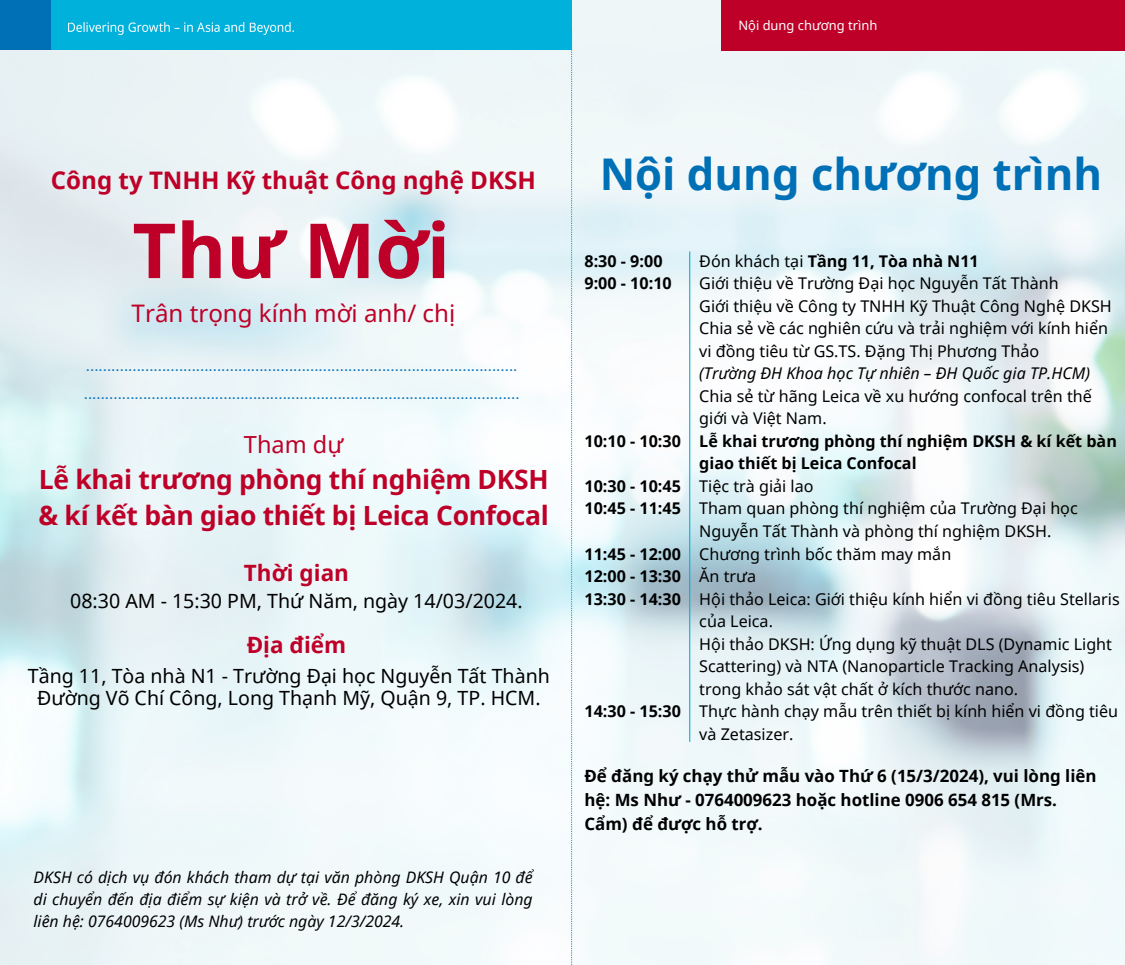
<style>
.page{position:relative;width:1125px;height:965px;background:#fff}
.page>*{position:absolute;margin:0;border:0;box-sizing:border-box;transform-origin:0 0}
.t1{font:700 75.97px "Noto Sans";color:#be0028}
.t2{font:700 43.65px "Noto Sans";color:#0070b6}
.t3{font:700 26.47px/36.8px "Noto Sans";letter-spacing:-.01em;color:#be0028}
.t4{font:700 24.15px "Noto Sans";color:#be0028}
.t5{font:24.15px "Noto Sans";color:#be0028}
.t6{font:23.55px "Noto Sans";color:#be0028}
.t7{font:700 22.42px "Noto Sans";color:#be0028}
.t8{font:19.58px/21.4px "Noto Sans";color:#000;text-align:center}
.t9{font:700 16.88px/23.6px "Noto Sans";color:#000}
.t10{font:16.12px/22.5px "Noto Sans";color:#000}
.t11{font:700 16.12px/22.5px "Noto Sans";color:#000}
.t12{font:italic 16.12px "Noto Sans";color:#000}
.t13{font:16.05px "Canva Sans";color:#0070b6}
.t14{font:italic 15.83px/21.9px "Noto Sans";color:#000;text-align:justify}
.t15{font:12.9px "Noto Sans";color:#fff}
.s1{font-weight:400}
</style>
<div class="page">
<img style="left:0;top:0;width:1125px;height:964px">
<svg style="left:571px;top:50px;width:1px;height:914px"></svg>
<div style="left:11px;top:0;width:561px;height:50px;background:#00b1db"></div>
<div style="left:721px;top:0;width:404px;height:50px;background:#be0028"></div>
<div style="left:0;top:0;width:51px;height:50px;background:#0070b6"></div>
<hr style="left:689px;top:251px;width:1px;height:490px;background:#00b1db">
<img style="left:69px;top:22px;width:224px;height:13px">
<h6 class="t15" style="left:738px;top:16px;width:140px">Nội dung chương trình</h6>
<p class="t4" style="left:51px;top:163px;width:486px">Công ty TNHH Kỹ thuật Công nghệ DKSH</p>
<p class="t1" style="left:132px;top:197px;width:319px">Thư Mời</p>
<p class="t5" style="left:132px;top:296px;width:325px">Trân trọng kính mời anh/ chị</p>
<p class="t13" style="left:86px;top:353px;width:433px">......................................................................................................</p>
<h4 class="t13" style="left:84px;top:381px;width:437px">.......................................................................................................</h4>
<p class="t6" style="left:244px;top:427px;width:101px">Tham dự</p>
<p class="t3" style="left:38px;top:460px;width:512px">Lễ khai trương phòng thí nghiệm DKSH &amp; kí kết bàn giao thiết bị Leica Confocal</p>
<p class="t7" style="left:244px;top:557px;width:107px">Thời gian</p>
<p class="t8" style="left:70px;top:589px;width:454px">08:30 AM - 15:30 PM, Thứ Năm, ngày 14/03/2024.</p>
<h4 class="t7" style="left:247px;top:629px;width:101px">Địa điểm</h4>
<p class="t8" style="left:28px;top:664px;width:524px">Tầng 11, Tòa nhà N1 - Trường Đại học Nguyễn Tất Thành<br>Đường Võ Chí Công, Long Thạnh Mỹ, Quận 9, TP. HCM.</p>
<p class="t14" style="left:34px;top:865px;width:501px">DKSH có dịch vụ đón khách tham dự tại văn phòng DKSH Quận 10 để di chuyển đến địa điểm sự kiện và trở về. Để đăng ký xe, xin vui lòng liên hệ: 0764009623 (Ms Như) trước ngày 12/3/2024.</p>
<h5 class="t2" style="left:600px;top:143px;width:504px">Nội dung chương trình</h5>
<p class="t11" style="left:585px;top:249px;width:80px">8:30 - 9:00</p>
<p class="t11" style="left:585px;top:272px;width:89px">9:00 - 10:10</p>
<h2 class="t11" style="left:585px;top:429px;width:98px">10:10 - 10:30</h2>
<h3 class="t11" style="left:585px;top:474px;width:98px">10:30 - 10:45</h3>
<h1 class="t11" style="left:585px;top:497px;width:98px">10:45 - 11:45</h1>
<p class="t11" style="left:585px;top:542px;width:98px">11:45 - 12:00</p>
<p class="t11" style="left:585px;top:564px;width:98px">12:00 - 13:30</p>
<p class="t11" style="left:585px;top:587px;width:98px">13:30 - 14:30</p>
<p class="t11" style="left:585px;top:699px;width:98px">14:30 - 15:30</p>
<p class="t11" style="left:699px;top:249px;width:281px"><span class="s1">Đón khách tại</span> Tầng 11, Tòa nhà N11</p>
<p class="t10" style="left:699px;top:272px;width:361px">Giới thiệu về Trường Đại học Nguyễn Tất Thành</p>
<p class="t10" style="left:699px;top:294px;width:414px">Giới thiệu về Công ty TNHH Kỹ Thuật Công Nghệ DKSH</p>
<p class="t10" style="left:699px;top:317px;width:410px">Chia sẻ về các nghiên cứu và trải nghiệm với kính hiển vi đồng tiêu từ GS.TS. Đặng Thị Phương Thảo</p>
<p class="t12" style="left:699px;top:362px;width:392px">(Trường ĐH Khoa học Tự nhiên – ĐH Quốc gia TP.HCM)</p>
<p class="t10" style="left:699px;top:384px;width:394px">Chia sẻ từ hãng Leica về xu hướng confocal trên thế giới và Việt Nam.</p>
<p class="t11" style="left:699px;top:429px;width:419px">Lễ khai trương phòng thí nghiệm DKSH &amp; kí kết bàn giao thiết bị Leica Confocal</p>
<p class="t10" style="left:699px;top:474px;width:116px">Tiệc trà giải lao</p>
<p class="t10" style="left:699px;top:497px;width:380px">Tham quan phòng thí nghiệm của Trường Đại học<br>Nguyễn Tất Thành và phòng thí nghiệm DKSH.</p>
<p class="t10" style="left:699px;top:542px;width:254px">Chương trình bốc thăm may mắn</p>
<p class="t10" style="left:699px;top:564px;width:58px">Ăn trưa</p>
<p class="t10" style="left:699px;top:587px;width:422px">Hội thảo Leica: Giới thiệu kính hiển vi đồng tiêu Stellaris của Leica.</p>
<p class="t10" style="left:699px;top:632px;width:414px">Hội thảo DKSH: Ứng dụng kỹ thuật DLS (Dynamic Light<br>Scattering) và NTA (Nanoparticle Tracking Analysis) trong khảo sát vật chất ở kích thước nano.</p>
<p class="t10" style="left:699px;top:699px;width:420px">Thực hành chạy mẫu trên thiết bị kính hiển vi đồng tiêu và Zetasizer.</p>
<h6 class="t9" style="left:585px;top:763px;width:514px">Để đăng ký chạy thử mẫu vào Thứ 6 (15/3/2024), vui lòng liên hệ: Ms Như - 0764009623 hoặc hotline 0906 654 815 (Mrs.<br>Cẩm) để được hỗ trợ.</h6>
</div>
